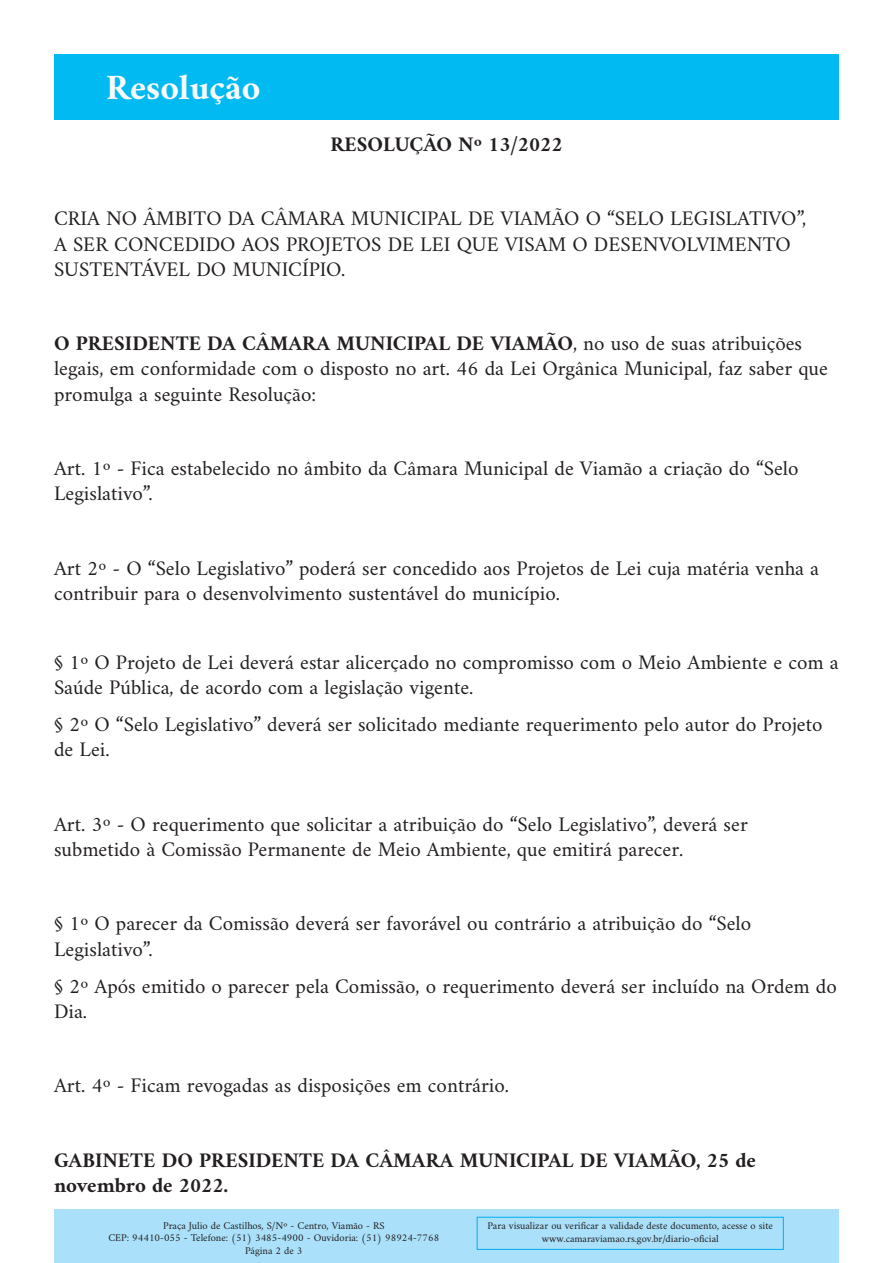
<style>
.page{position:relative;width:893px;height:1263px;background:#fff}
.page>*{position:absolute;margin:0;border:0;box-sizing:border-box;transform-origin:0 0}
.t1{font:700 36px "Amiri";color:#fafafa}
.t2{font:21px/25.2px "Amiri";color:#231f20}
.t3{font:700 21px/25.2px "Amiri";color:#231f20}
.t4{font:10.5px "Amiri";color:#231f20}
.s1{font-weight:700}
</style>
<div class="page">
<div style="left:54px;top:1209px;width:785px;height:53px;background:#aae0f9"></div>
<div style="left:477px;top:1217px;width:307px;height:33px;border:1px solid #00aeef"></div>
<div style="left:54px;top:54px;width:785px;height:65px;background:#00baf1"></div>
<p class="t1" style="left:106px;top:65px;width:156px">Resolução</p>
<p class="t3" style="left:330px;top:131px;width:234px">RESOLUÇÃO Nº 13/2022</p>
<p class="t2" style="left:54px;top:205px;width:754px">CRIA NO ÂMBITO DA CÂMARA MUNICIPAL DE VIAMÃO O “SELO LEGISLATIVO”,<br>A SER CONCEDIDO AOS PROJETOS DE LEI QUE VISAM O DESENVOLVIMENTO<br>SUSTENTÁVEL DO MUNICÍPIO.</p>
<p class="t2" style="left:54px;top:330px;width:775px"><span class="s1">O PRESIDENTE DA CÂMARA MUNICIPAL DE VIAMÃO</span>, no uso de suas atribuições legais, em conformidade com o disposto no art. 46 da Lei Orgânica Municipal, faz saber que promulga a seguinte Resolução:</p>
<p class="t2" style="left:54px;top:455px;width:746px">Art. 1º - Fica estabelecido no âmbito da Câmara Municipal de Viamão a criação do “Selo<br>Legislativo”.</p>
<p class="t2" style="left:54px;top:555px;width:767px">Art 2º - O “Selo Legislativo” poderá ser concedido aos Projetos de Lei cuja matéria venha a contribuir para o desenvolvimento sustentável do município.</p>
<p class="t2" style="left:54px;top:649px;width:786px">§ 1º O Projeto de Lei deverá estar alicerçado no compromisso com o Meio Ambiente e com a<br>Saúde Pública, de acordo com a legislação vigente.</p>
<p class="t2" style="left:54px;top:711px;width:770px">§ 2º O “Selo Legislativo” deverá ser solicitado mediante requerimento pelo autor do Projeto de Lei.</p>
<p class="t2" style="left:54px;top:811px;width:695px">Art. 3º - O requerimento que solicitar a atribuição do “Selo Legislativo”, deverá ser submetido à Comissão Permanente de Meio Ambiente, que emitirá parecer.</p>
<p class="t2" style="left:54px;top:910px;width:699px">§ 1º O parecer da Comissão deverá ser favorável ou contrário a atribuição do “Selo<br>Legislativo”.</p>
<p class="t2" style="left:54px;top:973px;width:784px">§ 2º Após emitido o parecer pela Comissão, o requerimento deverá ser incluído na Ordem do<br>Dia.</p>
<p class="t2" style="left:54px;top:1072px;width:457px">Art. 4º - Ficam revogadas as disposições em contrário.</p>
<p class="t3" style="left:54px;top:1147px;width:703px">GABINETE DO PRESIDENTE DA CÂMARA MUNICIPAL DE VIAMÃO, 25 de novembro de 2022.</p>
<p class="t4" style="left:163px;top:1219px;width:223px">Praça Julio de Castilhos, S/Nº - Centro, Viamão - RS</p>
<p class="t4" style="left:108px;top:1231px;width:332px">CEP: 94410-055 - Telefone: (51) 3485-4900 - Ouvidoria: (51) 98924-7768</p>
<p class="t4" style="left:245px;top:1244px;width:59px">Página 2 de 3</p>
<p class="t4" style="left:488px;top:1219px;width:287px">Para visualizar ou verificar a validade deste documento, acesse o site</p>
<p class="t4" style="left:542px;top:1232px;width:178px">www.camaraviamao.rs.gov.br/diario-oficial</p>
</div>
